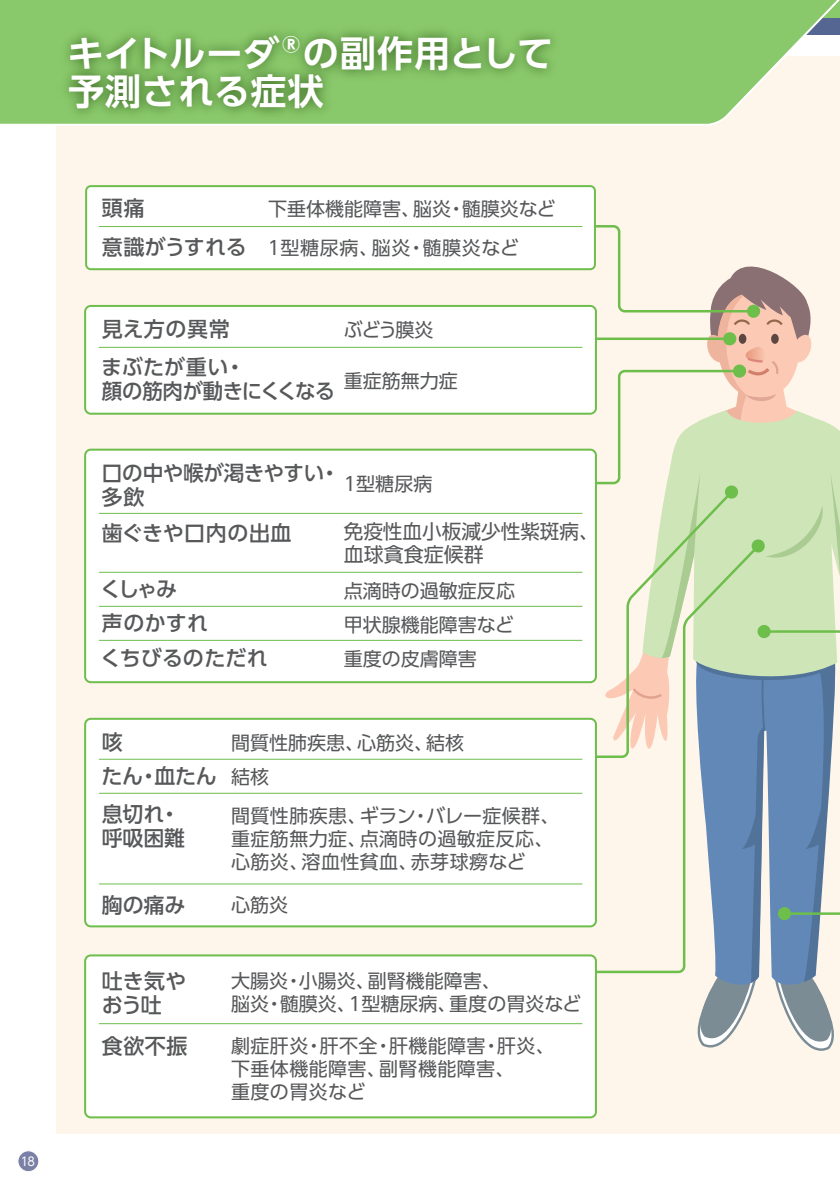
<style>
.page{position:relative;width:840px;height:1191px;background:#fff}
.page>*{position:absolute;margin:0;border:0;box-sizing:border-box;transform-origin:0 0}
.t1{font:700 36px/38px "UD Shin Go Pr 6 De";letter-spacing:.01em;color:#fff}
.t2{font:500 21px/24px "UD Shin Go Pr 6";letter-spacing:-.005em;color:#57585a}
.t3{font:500 21px "UD Shin Go Pr 6";letter-spacing:.02em;color:#57585a}
.t4{font:20px/23px "UD Shin Go Pr 6";color:#57585a}
.t5{font:19px/34px "UD Shin Go Pr 6";color:#57585a}
.t6{font:19px/23px "UD Shin Go Pr 6";letter-spacing:.02em;color:#57585a}
.t7{font:19px "UD Shin Go Pr 6";letter-spacing:.035em;color:#57585a}
.t8{font:12px "UD Shin Go Pr 6";color:#fff;scale:.95 1}
</style>
<div class="page">
<div style="left:57px;top:57px;width:782px;height:1077px;background:#fef5eb"></div>
<svg style="left:0;top:0;width:839px;height:126px;background:#9bcf7f"></svg>
<svg style="left:488px;top:224px;width:351px;height:836px"></svg>
<div style="left:777px;top:907px;width:13px;height:13px;background:#6dbe4b;border-radius:50%"></div>
<div style="left:85px;top:185px;width:510px;height:85px;background:#fff"></div>
<hr style="left:99px;top:226px;width:483px;height:1px;background:#6dbe4b">
<div style="left:85px;top:306px;width:510px;height:108px;background:#fff;border-radius:6px"></div>
<div style="left:84px;top:305px;width:512px;height:110px;border:2px solid #6dbe4b;border-radius:6px"></div>
<hr style="left:99px;top:347px;width:483px;height:1px;background:#6dbe4b">
<div style="left:85px;top:449px;width:510px;height:233px;background:#fff;border-radius:6px"></div>
<div style="left:84px;top:448px;width:512px;height:235px;border:2px solid #6dbe4b;border-radius:6px"></div>
<hr style="left:99px;top:513px;width:483px;height:1px;background:#6dbe4b">
<hr style="left:99px;top:572px;width:483px;height:1px;background:#6dbe4b">
<hr style="left:99px;top:606px;width:483px;height:1px;background:#6dbe4b">
<hr style="left:99px;top:640px;width:483px;height:1px;background:#6dbe4b">
<div style="left:85px;top:955px;width:510px;height:162px;background:#fff;border-radius:6px"></div>
<div style="left:84px;top:954px;width:512px;height:164px;border:2px solid #6dbe4b;border-radius:6px"></div>
<hr style="left:99px;top:1023px;width:483px;height:1px;background:#6dbe4b">
<div style="left:85px;top:719px;width:510px;height:207px;background:#fff;border-radius:6px"></div>
<div style="left:84px;top:718px;width:512px;height:209px;border:2px solid #6dbe4b;border-radius:6px"></div>
<hr style="left:99px;top:758px;width:483px;height:1px;background:#6dbe4b">
<hr style="left:99px;top:792px;width:483px;height:1px;background:#6dbe4b">
<hr style="left:99px;top:883px;width:483px;height:1px;background:#6dbe4b">
<img style="left:51px;top:18px;width:520px;height:118px">
<svg style="left:18px;top:1151px;width:21px;height:21px"></svg>
<h1 class="t1" style="left:68px;top:33px;width:486px">キイトルーダ®の副作用として予測される症状</h1>
<p class="t8" style="left:21px;top:1151px;width:17px">18</p>
<p class="t2" style="left:102px;top:187px;width:146px;line-height:39.8px">頭痛<br>意識がうすれる</p>
<p class="t5" style="left:268px;top:191px;width:289px">下垂体機能障害、脳炎・髄膜炎など</p>
<p class="t7" style="left:264px;top:233px;width:256px">１型糖尿病、脳炎・髄膜炎など</p>
<p class="t2" style="left:102px;top:316px;width:129px">見え方の異常</p>
<p class="t5" style="left:343px;top:312px;width:91px">ぶどう膜炎</p>
<p class="t2" style="left:101px;top:355px;width:235px">まぶたが重い・<br>顔の筋肉が動きにくくなる</p>
<p class="t5" style="left:343px;top:363px;width:115px">重症筋無力症</p>
<p class="t2" style="left:102px;top:460px;width:240px">口の中や喉が渇きやすい・多飲</p>
<p class="t5" style="left:343px;top:467px;width:90px">1型糖尿病</p>
<p class="t3" style="left:102px;top:516px;width:191px">歯ぐきや口内の出血</p>
<p class="t4" style="left:343px;top:519px;width:256px">免疫性血小板減少性紫斑病、血球貪食症候群</p>
<p class="t2" style="left:100px;top:572px;width:169px;line-height:34px">くしゃみ<br>声のかすれ<br>くちびるのただれ</p>
<p class="t5" style="left:343px;top:573px;width:173px;text-align:justify">点滴時の過敏症反応甲状腺機能障害など重度の皮膚障害</p>
<p class="t2" style="left:101px;top:724px;width:117px;line-height:34px">咳<br>たん・血たん</p>
<p class="t5" style="left:231px;top:725px;width:234px">間質性肺疾患、心筋炎、結核結核</p>
<p class="t2" style="left:102px;top:801px;width:85px">息切れ・呼吸困難</p>
<p class="t6" style="left:231px;top:803px;width:330px">間質性肺疾患、ギラン・バレー症候群、重症筋無力症、点滴時の過敏症反応、心筋炎、溶血性貧血、赤芽球癆など</p>
<p class="t2" style="left:102px;top:892px;width:85px">胸の痛み</p>
<p class="t5" style="left:231px;top:887px;width:58px">心筋炎</p>
<p class="t2" style="left:102px;top:968px;width:86px">吐き気やおう吐</p>
<p class="t5" style="left:231px;top:968px;width:351px;line-height:23px">大腸炎・小腸炎、副腎機能障害、<br>脳炎・髄膜炎、1型糖尿病、重度の胃炎など</p>
<p class="t2" style="left:102px;top:1033px;width:87px">食欲不振</p>
<p class="t6" style="left:231px;top:1033px;width:325px">劇症肝炎・肝不全・肝機能障害・肝炎、下垂体機能障害、副腎機能障害、<br>重度の胃炎など</p>
</div>
